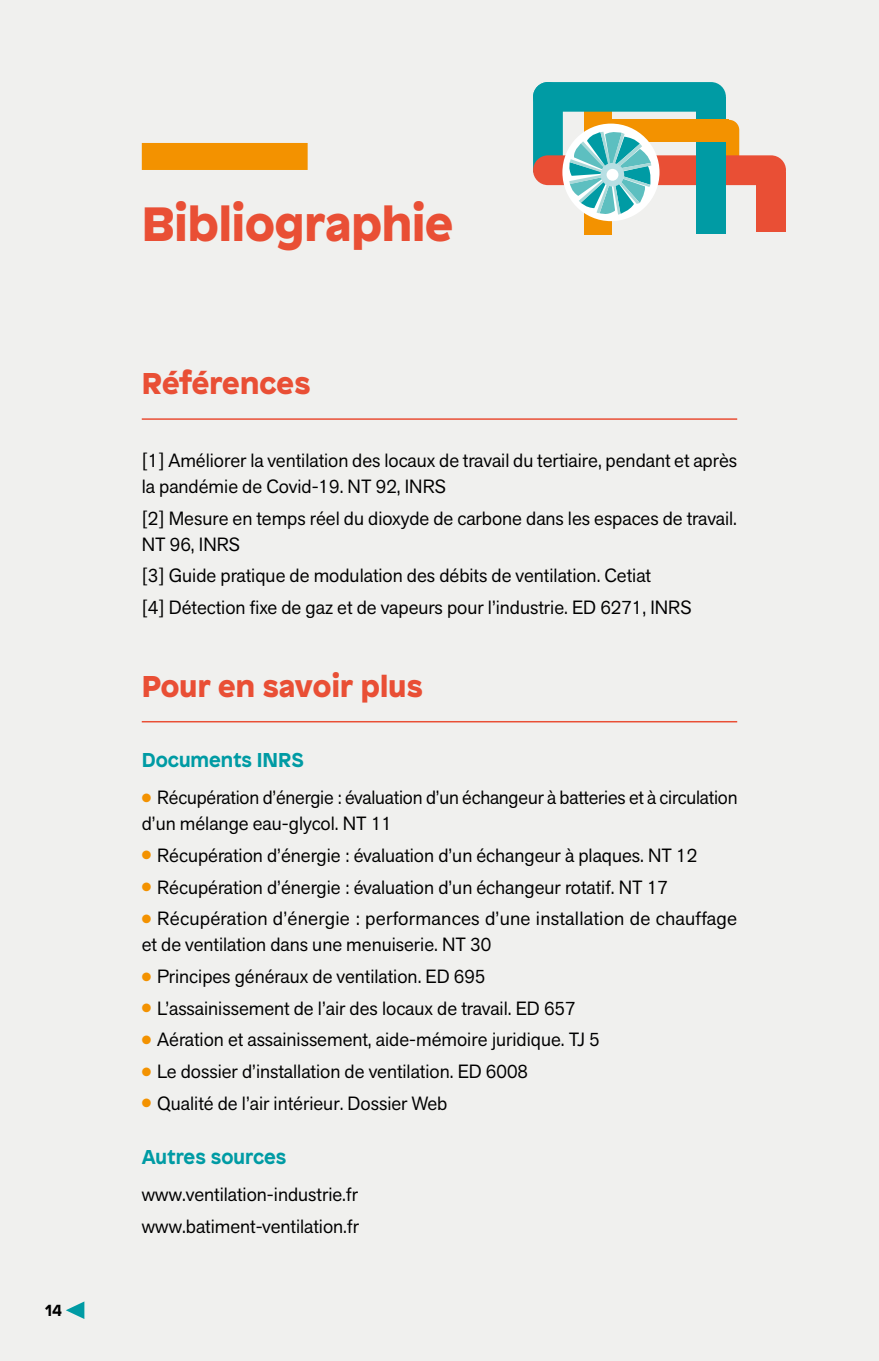
<style>
.page{position:relative;width:879px;height:1361px;background:#f0f0ee}
.page>*{position:absolute;margin:0;border:0;box-sizing:border-box;transform-origin:0 0}
.t1{font:900 48px "Patron";color:#e94f35}
.t2{font:900 30px "Patron";letter-spacing:.01em;color:#e94f35}
.t3{font:700 20px "Patron";color:#009ba4}
.t4{font:19px/26px "Akzid Grtsk Next";color:#000}
.t5{font:700 16px "Patron";color:#000}
.s1{color:#f39200}
</style>
<div class="page">
<div style="left:719px;top:120px;width:20px;height:53px;background:#f39200;border-radius:10px"></div>
<div style="left:584px;top:91px;width:28px;height:144px;background:#f39200"></div>
<div style="left:533px;top:155px;width:253px;height:30px;background:#e94f35;border-radius:15px"></div>
<div style="left:756px;top:172px;width:30px;height:60px;background:#e94f35"></div>
<div style="left:533px;top:82px;width:193px;height:30px;background:#009ba4;border-radius:15px"></div>
<div style="left:696px;top:97px;width:30px;height:136px;background:#009ba4"></div>
<div style="left:605px;top:120px;width:124px;height:22px;background:#f39200"></div>
<div style="left:562px;top:124px;width:97px;height:97px;background:#fff;border-radius:50%"></div>
<svg style="left:533px;top:82px;width:119px;height:134px"></svg>
<div style="left:600px;top:163px;width:24px;height:23px;background:#b7dfe3;border-radius:50%"></div>
<div style="left:606px;top:169px;width:12px;height:12px;background:#fff;border-radius:50%"></div>
<svg style="left:66px;top:1301px;width:18px;height:18px"></svg>
<div style="left:142px;top:143px;width:166px;height:27px;background:#f39200"></div>
<hr style="left:142px;top:418px;width:595px;height:2px;background:#e94f35">
<hr style="left:142px;top:721px;width:595px;height:1px;background:#e94f35">
<p class="t5" style="left:45px;top:1297px;width:19px">14</p>
<h1 class="t1" style="left:142px;top:184px;width:313px">Bibliographie</h1>
<h2 class="t2" style="left:142px;top:359px;width:170px">Références</h2>
<p class="t4" style="left:142px;top:447px;width:597px">[1] Améliorer la ventilation des locaux de travail du tertiaire, pendant et après la pandémie de Covid-19. NT 92, INRS</p>
<p class="t4" style="left:142px;top:505px;width:597px">[2] Mesure en temps réel du dioxyde de carbone dans les espaces de travail.<br>NT 96, INRS</p>
<p class="t4" style="left:142px;top:560px;width:551px;line-height:31.6px">[3] Guide pratique de modulation des débits de ventilation. Cetiat<br>[4] Détection fixe de gaz et de vapeurs pour l’industrie. ED 6271, INRS</p>
<h2 class="t2" style="left:142px;top:661px;width:283px">Pour en savoir plus</h2>
<p class="t3" style="left:142px;top:743px;width:163px">Documents INRS</p>
<p class="t4" style="left:142px;top:784px;width:597px"><span class="s1">●</span> Récupération d’énergie : évaluation d’un échangeur à batteries et à circulation d’un mélange eau-glycol. NT 11</p>
<p class="t4" style="left:142px;top:842px;width:557px"><span class="s1">●</span> Récupération d’énergie : évaluation d’un échangeur à plaques. NT 12</p>
<p class="t4" style="left:142px;top:874px;width:528px"><span class="s1">●</span> Récupération d’énergie : évaluation d’un échangeur rotatif. NT 17</p>
<p class="t4" style="left:142px;top:905px;width:597px"><span class="s1">●</span> Récupération d’énergie : performances d’une installation de chauffage et de ventilation dans une menuiserie. NT 30</p>
<p class="t4" style="left:142px;top:963px;width:345px"><span class="s1">●</span> Principes généraux de ventilation. ED 695</p>
<p class="t4" style="left:142px;top:995px;width:435px"><span class="s1">●</span> L’assainissement de l’air des locaux de travail. ED 657</p>
<p class="t4" style="left:142px;top:1026px;width:459px"><span class="s1">●</span> Aération et assainissement, aide-mémoire juridique. TJ 5</p>
<p class="t4" style="left:142px;top:1058px;width:388px"><span class="s1">●</span> Le dossier d’installation de ventilation. ED 6008</p>
<p class="t4" style="left:142px;top:1090px;width:307px"><span class="s1">●</span> Qualité de l’air intérieur. Dossier Web</p>
<p class="t3" style="left:142px;top:1141px;width:146px">Autres sources</p>
<p class="t4" style="left:142px;top:1178px;width:219px;line-height:32px">www.ventilation-industrie.fr www.batiment-ventilation.fr</p>
</div>
